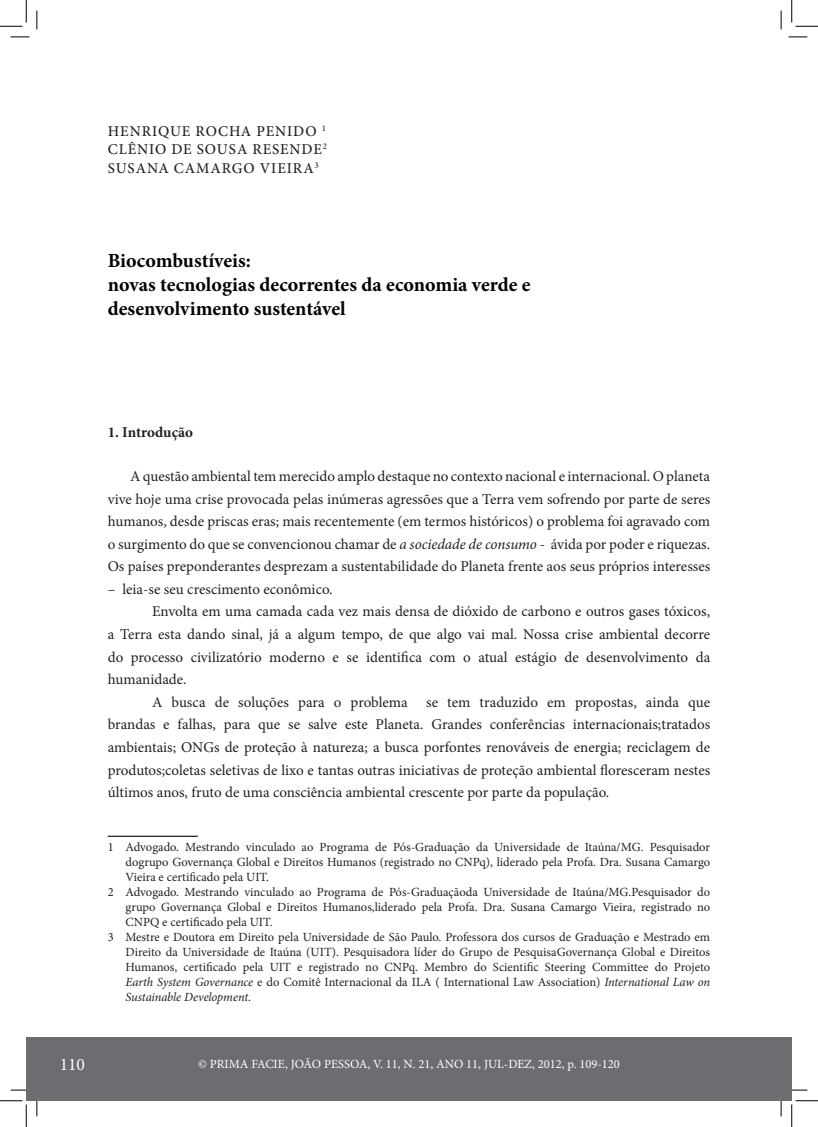
<style>
.page{position:relative;width:818px;height:1127px;background:#fff}
.page>*{position:absolute;margin:0;border:0;box-sizing:border-box;transform-origin:0 0}
.t1{font:700 20px/24px "Minion Pro";letter-spacing:-.005em;color:#000}
.t2{font:17.5px "Minion Pro";color:#fff}
.t3{font:15px/22.5px "Minion Pro";color:#231f20;text-align:justify}
.t4{font:500 15px/18px "Minion Pro";letter-spacing:.06em;color:#231f20;text-align:justify}
.t5{font:700 15px "Minion Pro";color:#231f20}
.t6{font:12.5px "Minion Pro";color:#231f20}
.t7{font:12.5px "Minion Pro";color:#fff}
.t8{font:italic 12.5px "Minion Pro";letter-spacing:-.01em;color:#231f20}
.s1{font-style:italic}
.s2{font-style:normal}
</style>
<div class="page">
<div style="left:781px;top:1036px;width:11px;height:64px;background:#6c6d70"></div>
<div style="left:26px;top:1036px;width:755px;height:64px;background:#6c6d70"></div>
<hr style="left:108px;top:835px;width:90px;height:1px;background:#231f20">
<svg style="left:11px;top:36px;width:18px;height:2px"></svg>
<svg style="left:788px;top:36px;width:19px;height:2px"></svg>
<svg style="left:11px;top:1089px;width:18px;height:1px"></svg>
<svg style="left:788px;top:1089px;width:19px;height:1px"></svg>
<svg style="left:36px;top:11px;width:2px;height:18px"></svg>
<svg style="left:36px;top:1097px;width:2px;height:18px"></svg>
<svg style="left:780px;top:11px;width:2px;height:18px"></svg>
<svg style="left:780px;top:1097px;width:2px;height:18px"></svg>
<svg style="left:0;top:0;width:27px;height:27px"></svg>
<svg style="left:0;top:1100px;width:27px;height:26px"></svg>
<svg style="left:791px;top:0;width:27px;height:27px"></svg>
<svg style="left:791px;top:1100px;width:27px;height:26px"></svg>
<p class="t4" style="left:108px;top:123px;width:221px">HENRIQUE ROCHA PENIDO <sup>1<br></sup>CLÊNIO DE SOUSA RESENDE<sup>2<br></sup>SUSANA CAMARGO VIEIRA<sup>3</sup></p>
<h1 class="t1" style="left:108px;top:249px;width:424px">Biocombustíveis:<br>novas tecnologias decorrentes da economia verde e desenvolvimento sustentável</h1>
<p class="t5" style="left:108px;top:422px;width:87px">1. Introdução</p>
<p class="t3" style="left:108px;top:465px;width:604px;text-indent:22px">A questão ambiental tem merecido amplo destaque no contexto nacional e internacional. O planeta vive hoje uma crise provocada pelas inúmeras agressões que a Terra vem sofrendo por parte de seres humanos, desde priscas eras; mais recentemente (em termos históricos) o problema foi agravado com o surgimento do que se convencionou chamar de <span class="s1">a sociedade de consumo</span> - ávida por poder e riquezas.<br>Os países preponderantes desprezam a sustentabilidade do Planeta frente aos seus próprios interesses</p>
<p class="t3" style="left:108px;top:577px;width:226px">– leia-se seu crescimento econômico.</p>
<p class="t3" style="left:152px;top:600px;width:559px">Envolta em uma camada cada vez mais densa de dióxido de carbono e outros gases tóxicos,</p>
<p class="t3" style="left:108px;top:622px;width:604px">a Terra esta dando sinal, já a algum tempo, de que algo vai mal. Nossa crise ambiental decorre</p>
<p class="t3" style="left:108px;top:645px;width:604px">do processo civilizatório moderno e se identifica com o atual estágio de desenvolvimento da</p>
<p class="t3" style="left:108px;top:668px;width:80px">humanidade.</p>
<p class="t3" style="left:152px;top:690px;width:559px">A busca de soluções para o problema se tem traduzido em propostas, ainda que</p>
<p class="t3" style="left:108px;top:713px;width:604px">brandas e falhas, para que se salve este Planeta. Grandes conferências internacionais;tratados</p>
<p class="t3" style="left:108px;top:736px;width:604px">ambientais; ONGs de proteção à natureza; a busca porfontes renováveis de energia; reciclagem de</p>
<p class="t3" style="left:108px;top:758px;width:604px">produtos;coletas seletivas de lixo e tantas outras iniciativas de proteção ambiental floresceram nestes</p>
<p class="t3" style="left:108px;top:781px;width:503px">últimos anos, fruto de uma consciência ambiental crescente por parte da população.</p>
<p class="t6" style="left:108px;top:838px;width:604px">1 Advogado. Mestrando vinculado ao Programa de Pós-Graduação da Universidade de Itaúna/MG. Pesquisador</p>
<p class="t6" style="left:125px;top:853px;width:586px">dogrupo Governança Global e Direitos Humanos (registrado no CNPq), liderado pela Profa. Dra. Susana Camargo</p>
<p class="t6" style="left:125px;top:868px;width:145px">Vieira e certificado pela UIT.</p>
<p class="t6" style="left:108px;top:883px;width:604px">2 Advogado. Mestrando vinculado ao Programa de Pós-Graduaçãoda Universidade de Itaúna/MG.Pesquisador do</p>
<p class="t6" style="left:125px;top:898px;width:586px">grupo Governança Global e Direitos Humanos,liderado pela Profa. Dra. Susana Camargo Vieira, registrado no</p>
<p class="t6" style="left:125px;top:913px;width:149px">CNPQ e certificado pela UIT.</p>
<p class="t6" style="left:108px;top:928px;width:604px">3 Mestre e Doutora em Direito pela Universidade de São Paulo. Professora dos cursos de Graduação e Mestrado em</p>
<p class="t6" style="left:125px;top:943px;width:586px">Direito da Universidade de Itaúna (UIT). Pesquisadora líder do Grupo de PesquisaGovernança Global e Direitos</p>
<p class="t6" style="left:125px;top:958px;width:586px">Humanos, certificado pela UIT e registrado no CNPq. Membro do Scientific Steering Committee do Projeto</p>
<p class="t6" style="left:125px;top:973px;width:586px"><span class="s1">Earth System Governance</span> e do Comitê Internacional da ILA ( International Law Association) <span class="s1">International Law on</span></p>
<p class="t8" style="left:125px;top:988px;width:127px">Sustainable Development<span class="s2">.</span></p>
<p class="t2" style="left:60px;top:1052px;width:27px">110</p>
<p class="t7" style="left:198px;top:1055px;width:423px">© PRIMA FACIE, JOÃO PESSOA, V. 11, N. 21, ANO 11, JUL-DEZ, 2012, p. 109-120</p>
</div>
